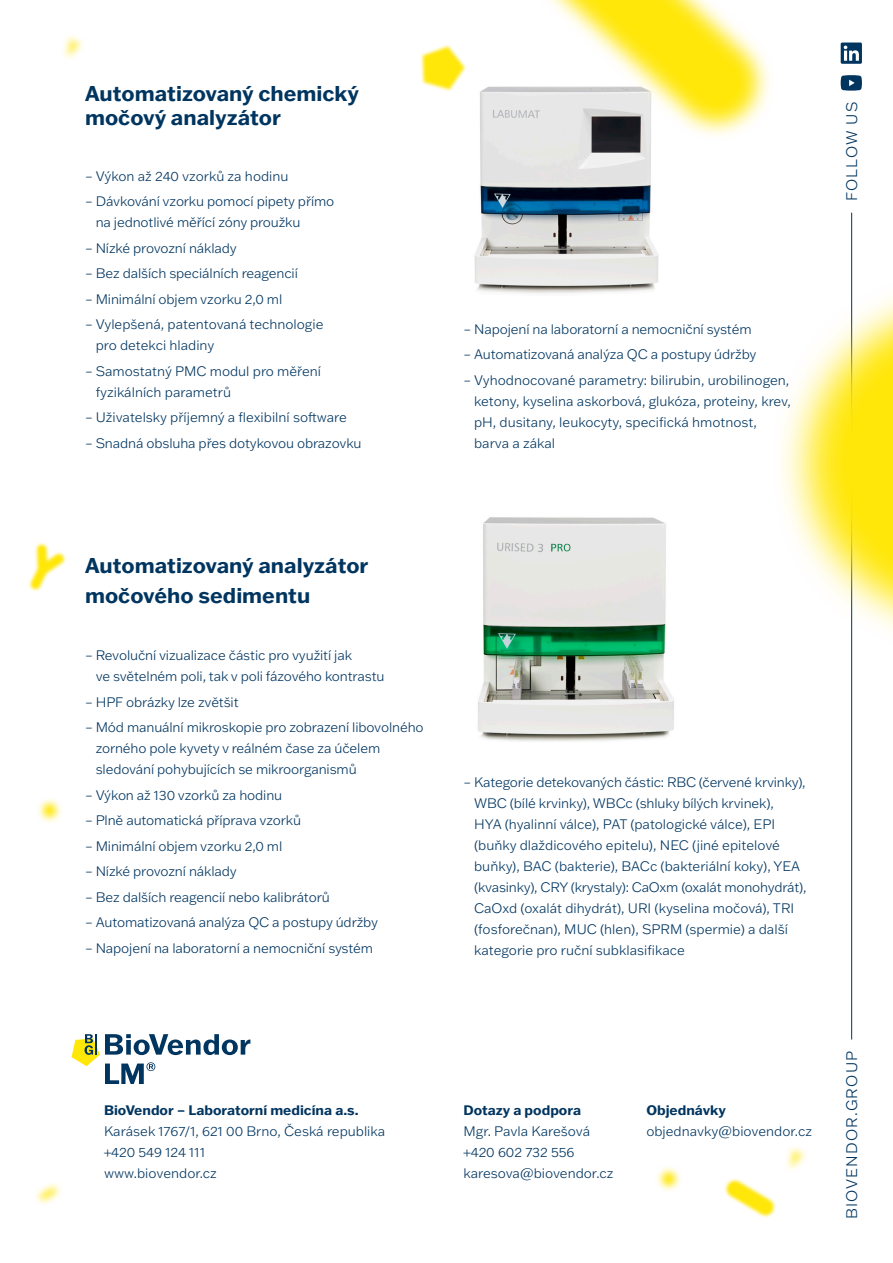
<style>
.page{position:relative;width:893px;height:1263px;background:#fff}
.page>*{position:absolute;margin:0;border:0;box-sizing:border-box;transform-origin:0 0}
.t1{font:700 21px/30px "Franklin Gothic ATF";color:#003560}
.t2{font:300 15px "Franklin Gothic ATF";letter-spacing:.075em;color:#003560}
.BioVendor_text_prapo{font:300 13.5px/21px "Franklin Gothic ATF";letter-spacing:-.01em;color:#003560}
.BioVendor_text_prapo-2{font:700 13.5px "Franklin Gothic ATF";color:#003560}
</style>
<div class="page">
<img style="left:478px;top:517px;width:196px;height:225px">
<svg style="left:420px;top:45px;width:46px;height:47px"></svg>
<svg style="left:423px;top:47px;width:41px;height:42px"></svg>
<svg style="left:724px;top:1178px;width:52px;height:40px"></svg>
<svg style="left:727px;top:1180px;width:48px;height:36px"></svg>
<svg style="left:657px;top:1167px;width:24px;height:24px"></svg>
<svg style="left:662px;top:1171px;width:13px;height:15px"></svg>
<svg style="left:63px;top:36px;width:20px;height:23px"></svg>
<svg style="left:67px;top:40px;width:12px;height:14px"></svg>
<svg style="left:28px;top:542px;width:38px;height:50px"></svg>
<svg style="left:31px;top:545px;width:33px;height:44px"></svg>
<svg style="left:38px;top:799px;width:23px;height:23px"></svg>
<svg style="left:43px;top:803px;width:14px;height:14px"></svg>
<svg style="left:786px;top:1147px;width:20px;height:23px"></svg>
<svg style="left:791px;top:1151px;width:11px;height:14px"></svg>
<svg style="left:36px;top:1183px;width:25px;height:21px"></svg>
<svg style="left:40px;top:1188px;width:16px;height:12px"></svg>
<svg style="left:841px;top:43px;width:21px;height:21px"></svg>
<hr style="left:851px;top:213px;width:1px;height:826px;background:#003560">
<svg style="left:841px;top:75px;width:21px;height:16px"></svg>
<img style="left:463px;top:81px;width:196px;height:213px">
<svg style="left:782px;top:273px;width:111px;height:380px"></svg>
<svg style="left:810px;top:311px;width:83px;height:305px;background:#fdef66"></svg>
<svg style="left:531px;top:53px;width:239px;height:87px"></svg>
<svg style="left:544px;top:0;width:216px;height:126px"></svg>
<svg style="left:71px;top:1034px;width:179px;height:50px"></svg>
<h3 class="t1" style="left:85px;top:80px;width:275px;line-height:24px">Automatizovaný chemický močový analyzátor</h3>
<p class="BioVendor_text_prapo" style="left:85px;top:165px;width:205px">– Výkon až 240 vzorků za hodinu</p>
<p class="BioVendor_text_prapo" style="left:96px;top:190px;width:240px;text-indent:-11px">– Dávkování vzorku pomocí pipety přímo na jednotlivé měřící zóny proužku</p>
<p class="BioVendor_text_prapo" style="left:85px;top:237px;width:153px">– Nízké provozní náklady</p>
<p class="BioVendor_text_prapo" style="left:85px;top:262px;width:214px">– Bez dalších speciálních reagencií</p>
<p class="BioVendor_text_prapo" style="left:85px;top:288px;width:199px">– Minimální objem vzorku 2,0 ml</p>
<p class="BioVendor_text_prapo" style="left:96px;top:313px;width:229px;text-indent:-11px">– Vylepšená, patentovaná technologie pro detekci hladiny</p>
<p class="BioVendor_text_prapo" style="left:96px;top:360px;width:227px;text-indent:-11px">– Samostatný PMC modul pro měření fyzikálních parametrů</p>
<p class="BioVendor_text_prapo" style="left:85px;top:406px;width:263px">– Uživatelsky příjemný a flexibilní software</p>
<p class="BioVendor_text_prapo" style="left:85px;top:432px;width:278px">– Snadná obsluha přes dotykovou obrazovku</p>
<p class="BioVendor_text_prapo" style="left:463px;top:318px;width:290px">– Napojení na laboratorní a nemocniční systém</p>
<p class="BioVendor_text_prapo" style="left:463px;top:343px;width:294px">– Automatizovaná analýza QC a postupy údržby</p>
<p class="BioVendor_text_prapo" style="left:474px;top:369px;width:318px;text-indent:-11px">– Vyhodnocované parametry: bilirubin, urobilinogen, ketony, kyselina askorbová, glukóza, proteiny, krev, pH, dusitany, leukocyty, specifická hmotnost, barva a zákal</p>
<p class="t2" style="left:842px;top:201px;width:101px;rotate:-90deg">FOLLOW US</p>
<h3 class="t1" style="left:85px;top:550px;width:285px">Automatizovaný analyzátor močového sedimentu</h3>
<p class="BioVendor_text_prapo" style="left:96px;top:645px;width:290px;text-indent:-11px">– Revoluční vizualizace částic pro využití jak<br>ve světelném poli, tak v poli fázového kontrastu</p>
<p class="BioVendor_text_prapo" style="left:85px;top:691px;width:155px">– HPF obrázky lze zvětšit</p>
<p class="BioVendor_text_prapo" style="left:96px;top:717px;width:329px;text-indent:-11px">– Mód manuální mikroskopie pro zobrazení libovolného zorného pole kyvety v reálném čase za účelem sledování pohybujících se mikroorganismů</p>
<p class="BioVendor_text_prapo" style="left:85px;top:784px;width:199px">– Výkon až 130 vzorků za hodinu</p>
<p class="BioVendor_text_prapo" style="left:85px;top:810px;width:218px">– Plně automatická příprava vzorků</p>
<p class="BioVendor_text_prapo" style="left:85px;top:835px;width:199px">– Minimální objem vzorku 2,0 ml</p>
<p class="BioVendor_text_prapo" style="left:85px;top:861px;width:153px">– Nízké provozní náklady</p>
<p class="BioVendor_text_prapo" style="left:85px;top:886px;width:246px">– Bez dalších reagencií nebo kalibrátorů</p>
<p class="BioVendor_text_prapo" style="left:85px;top:912px;width:294px">– Automatizovaná analýza QC a postupy údržby</p>
<p class="BioVendor_text_prapo" style="left:85px;top:937px;width:290px">– Napojení na laboratorní a nemocniční systém</p>
<p class="BioVendor_text_prapo-2" style="left:104px;top:1101px;width:256px">BioVendor – Laboratorní medicína a.s.</p>
<p class="BioVendor_text_prapo" style="left:104px;top:1120px;width:283px">Karásek 1767/1, 621 00 Brno, Česká republika</p>
<p class="BioVendor_text_prapo" style="left:104px;top:1141px;width:103px">+420 549 124 111</p>
<p class="BioVendor_text_prapo" style="left:104px;top:1162px;width:114px">www.biovendor.cz</p>
<p class="BioVendor_text_prapo" style="left:474px;top:771px;width:334px;text-indent:-11px">– Kategorie detekovaných částic: RBC (červené krvinky), WBC (bílé krvinky), WBCc (shluky bílých krvinek),<br>HYA (hyalinní válce), PAT (patologické válce), EPI (buňky dlaždicového epitelu), NEC (jiné epitelové buňky), BAC (bakterie), BACc (bakteriální koky), YEA (kvasinky), CRY (krystaly): CaOxm (oxalát monohydrát), CaOxd (oxalát dihydrát), URI (kyselina močová), TRI (fosforečnan), MUC (hlen), SPRM (spermie) a další kategorie pro ruční subklasifikace</p>
<p class="BioVendor_text_prapo-2" style="left:463px;top:1101px;width:119px">Dotazy a podpora</p>
<p class="BioVendor_text_prapo" style="left:463px;top:1120px;width:128px">Mgr. Pavla Karešová</p>
<p class="BioVendor_text_prapo" style="left:463px;top:1141px;width:112px">+420 602 732 556</p>
<p class="BioVendor_text_prapo" style="left:463px;top:1162px;width:152px">karesova@biovendor.cz</p>
<p class="BioVendor_text_prapo-2" style="left:646px;top:1101px;width:81px">Objednávky</p>
<p class="BioVendor_text_prapo" style="left:646px;top:1120px;width:167px">objednavky@biovendor.cz</p>
<p class="t2" style="left:842px;top:1219px;width:170px;rotate:-90deg">BIOVENDOR.GROUP</p>
</div>
